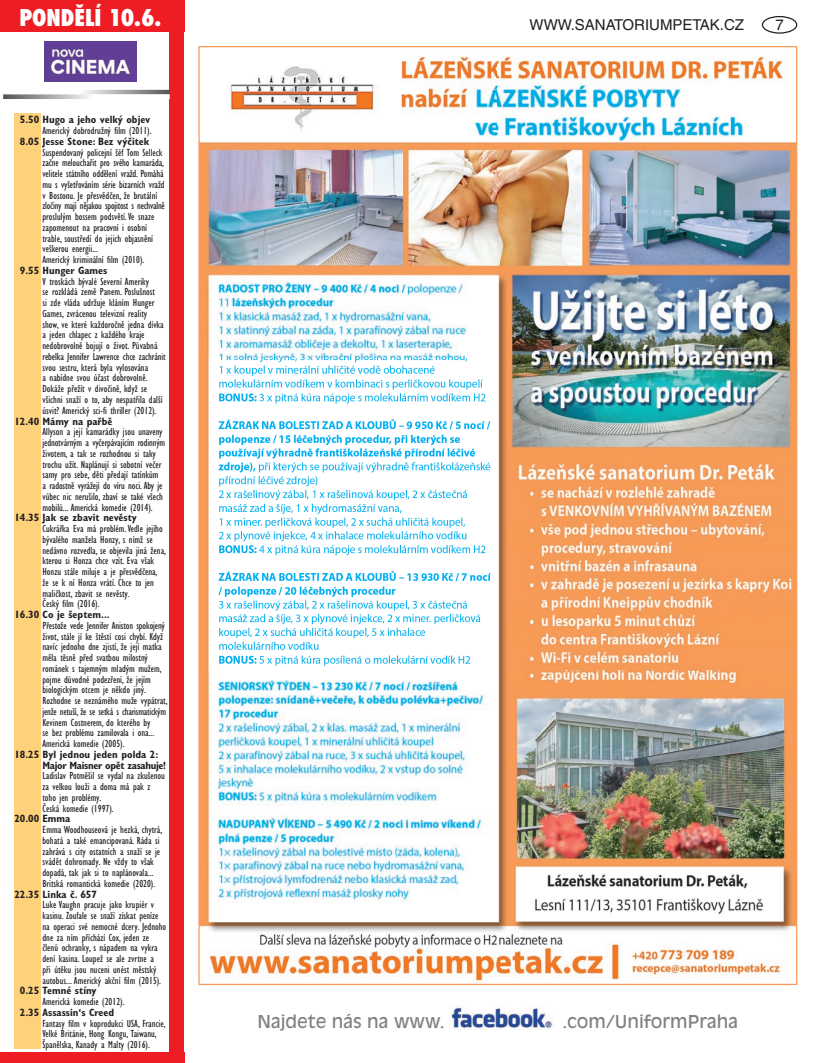
<style>
.page{position:relative;width:815px;height:1063px;background:#fff}
.page>*{position:absolute;margin:0;border:0;box-sizing:border-box;transform-origin:0 0}
.t1{font:800 condensed 22.5px "Futura";color:#fff}
.t2{font:17.5px "Antique Olive CE";color:#808285}
.t3{font:15px "Helvetica CE";color:#231f20}
.t4{font:condensed 10.62px/10.8px "Gill Sans CE";color:#231f20}
.t5{font:700 condensed 10.62px "Gill Sans CE";color:#231f20}
.t6{font:700 condensed 10.62px/10.8px "Gill Sans CE";letter-spacing:-.03em;color:#231f20}
</style>
<div class="page">
<div style="left:762px;top:16px;width:35px;height:18px;border:1px solid #231f20;border-radius:50%"></div>
<img style="left:451px;top:1007px;width:103px;height:23px">
<img style="left:200px;top:55px;width:595px;height:928px">
<div style="left:0;top:0;width:184px;height:32px;background:#ee1d23"></div>
<div style="left:170px;top:0;width:14px;height:1063px;background:#ee1d23"></div>
<div style="left:0;top:1052px;width:184px;height:11px;background:#ee1d23"></div>
<div style="left:14px;top:113px;width:27px;height:936px;background:#fed17b"></div>
<svg style="left:3px;top:90px;width:167px;height:9px"></svg>
<div style="left:41px;top:40px;width:98px;height:45px;background:linear-gradient(to right,#fff,#fff)"></div>
<img style="left:44px;top:42px;width:92px;height:40px">
<h1 class="t1" style="left:19px;top:2px;width:143px">PONDĚLÍ 10.6.</h1>
<p class="t5" style="left:20px;top:114px;width:132px">5.50 Hugo a jeho velký objev</p>
<p class="t4" style="left:43px;top:125px;width:111px">Americký dobrodružný film (2011).</p>
<p class="t5" style="left:20px;top:135px;width:131px">8.05 Jesse Stone: Bez výčitek</p>
<p class="t4" style="left:43px;top:147px;width:124px">Suspendovaný policejní šéf Tom Selleck začne melouchařit pro svého kamaráda, velitele státního oddělení vražd. Pomáhá mu s vyšetřováním série bizarních vražd v Bostonu. Je přesvědčen, že brutální zločiny mají nějakou spojitost s nechvalně proslulým bossem podsvětí. Ve snaze zapomenout na pracovní i osobní trable, soustředí do jejich objasnění veškerou energii...<br>Americký kriminální film (2010).</p>
<p class="t5" style="left:20px;top:264px;width:89px">9.55 Hunger Games</p>
<p class="t4" style="left:43px;top:276px;width:125px">V troskách bývalé Severní Ameriky<br>se rozkládá země Panem. Poslušnost<br>si zde vláda udržuje kláním Hunger Games, zvrácenou televizní reality show, ve které každoročně jedna dívka a jeden chlapec z každého kraje nedobrovolně bojují o život. Půvabná rebelka Jennifer Lawrence chce zachránit svou sestru, která byla vylosována<br>a nabídne svou účast dobrovolně.<br>Dokáže přežít v divočině, když se všichni snaží o to, aby nespatřila další úsvit? Americký sci-fi thriller (2012).</p>
<p class="t5" style="left:14px;top:415px;width:100px">12.40 Mámy na pařbě</p>
<p class="t4" style="left:43px;top:426px;width:124px">Allyson a její kamarádky jsou unaveny jednotvárným a vyčerpávajícím rodinným životem, a tak se rozhodnou si taky trochu užít. Naplánují si sobotní večer samy pro sebe, děti předají tatínkům<br>a radostně vyrážejí do víru noci. Aby je vůbec nic nerušilo, zbaví se také všech mobilů... Americká komedie (2014).</p>
<p class="t5" style="left:14px;top:511px;width:124px">14.35 Jak se zbavit nevěsty</p>
<p class="t4" style="left:43px;top:523px;width:125px">Cukrářka Eva má problém. Vedle jejího bývalého manžela Honzy, s nímž se nedávno rozvedla, se objevila jiná žena, kterou si Honza chce vzít. Eva však Honzu stále miluje a je přesvědčena, že se k ní Honza vrátí. Chce to jen maličkost, zbavit se nevěsty.<br>Český film (2016).</p>
<p class="t5" style="left:14px;top:608px;width:97px">16.30 Co je šeptem...</p>
<p class="t4" style="left:43px;top:620px;width:127px">Přestože vede Jennifer Aniston spokojený život, stále jí ke štěstí cosi chybí. Když navíc jednoho dne zjistí, že její matka měla těsně před svatbou milostný románek s tajemným mladým mužem, pojme důvodné podezření, že jejím biologickým otcem je někdo jiný.<br>Rozhodne se neznámého muže vypátrat, jenže netuší, že se setká s charismatickým Kevinem Costnerem, do kterého by<br>se bez problému zamilovala i ona...<br>Americká komedie (2005).</p>
<p class="t6" style="left:43px;top:749px;width:125px;text-indent:-28px">18.25 Byl jednou jeden polda 2:<br>Major Maisner opět zasahuje!</p>
<p class="t4" style="left:43px;top:770px;width:124px">Ladislav Potměšil se vydal na zkušenou za velkou louži a doma má pak z toho jen problémy.<br>Česká komedie (1997).</p>
<p class="t5" style="left:14px;top:812px;width:57px">20.00 Emma</p>
<p class="t4" style="left:43px;top:824px;width:121px">Emma Woodhouseová je hezká, chytrá, bohatá a také emancipovaná. Ráda si zahrává s city ostatních a snaží se je svádět dohromady. Ne vždy to však dopadá, tak jak si to naplánovala...<br>Britská romantická komedie (2020).</p>
<p class="t5" style="left:14px;top:888px;width:84px">22.35 Linka č. 657</p>
<p class="t4" style="left:43px;top:899px;width:125px">Luke Vaughn pracuje jako krupiér v kasinu. Zoufale se snaží získat peníze na operaci své nemocné dcery. Jednoho dne za ním příchází Cox, jeden ze členů ochranky, s nápadem na vykra dení kasina. Loupež se ale zvrtne a<br>při útěku jsou nuceni unést městský autobus... Americký akční film (2015).</p>
<p class="t5" style="left:20px;top:984px;width:78px">0.25 Temné stíny</p>
<p class="t4" style="left:43px;top:996px;width:84px">Americká komedie (2012).</p>
<p class="t5" style="left:20px;top:1006px;width:96px">2.35 Assassin‘s Creed</p>
<p class="t4" style="left:43px;top:1018px;width:125px">Fantasy film v koprodukci USA, Francie,<br>Velké Británie, Hong Kongu, Taiwanu,<br>Španělska, Kanady a Malty (2016).</p>
<h3 class="t3" style="left:529px;top:16px;width:216px">WWW.SANATORIUMPETAK.CZ</h3>
<h3 class="t3" style="left:775px;top:16px;width:10px">7</h3>
<h2 class="t2" style="left:257px;top:1012px;width:189px">Najdete nás na www.</h2>
<h2 class="t2" style="left:562px;top:1012px;width:177px">.com/UniformPraha</h2>
</div>
